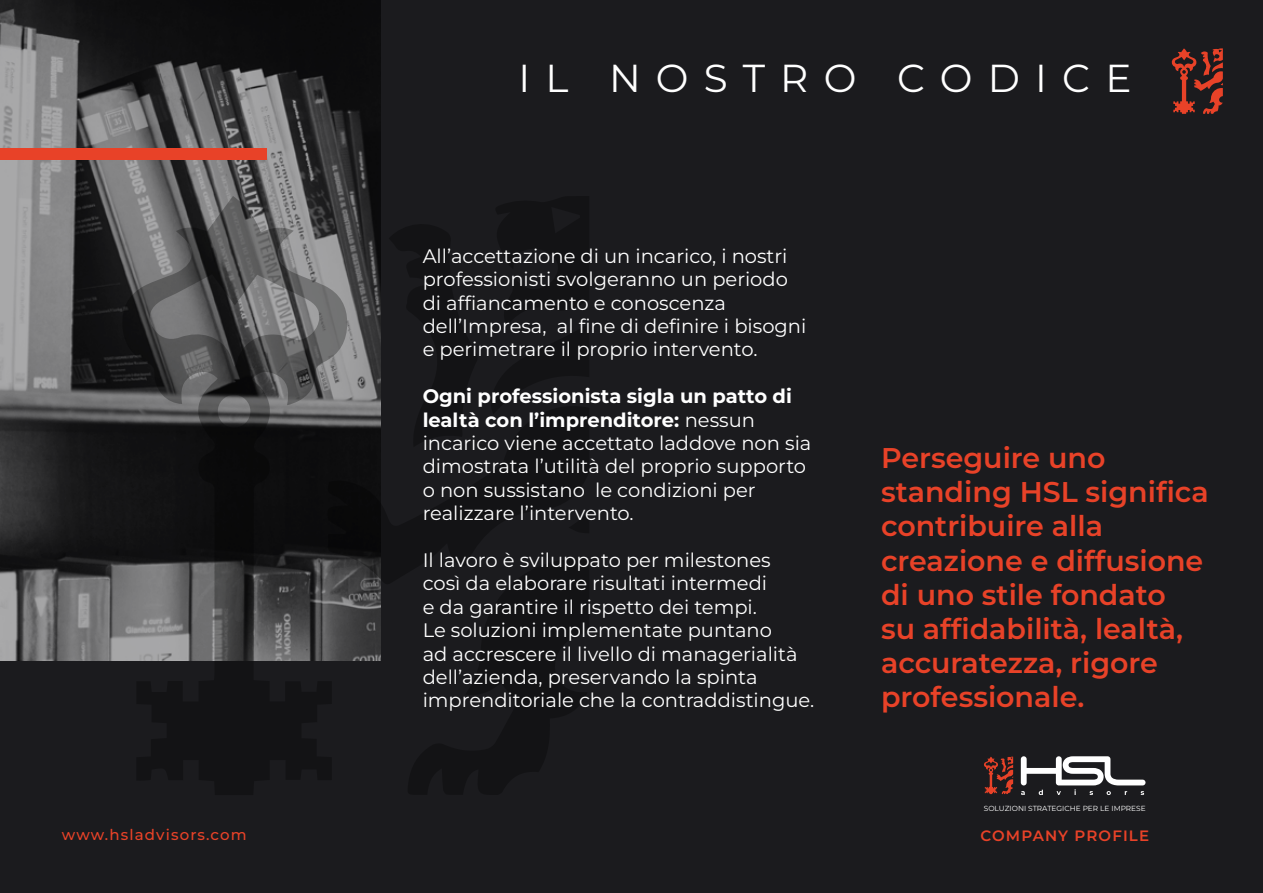
<style>
.page{position:relative;width:1263px;height:893px;background:#1b1b1e}
.page>*{position:absolute;margin:0;border:0;box-sizing:border-box;transform-origin:0 0}
.t1{font:53.55px "Montserrat";letter-spacing:.39em;color:#fff}
.t2{font:39px "Montserrat";letter-spacing:.39em;color:#fff}
.t3{font:600 28.5px/34.2px "Montserrat";color:#e84228}
.t4{font:19.5px/23.4px "Montserrat";color:#fff}
.t5{font:500 15px "Montserrat";letter-spacing:.075em;color:#e84228}
.t6{font:600 15px "Montserrat";letter-spacing:.075em;color:#e84228}
.t7{font:7.35px "Montserrat";color:#fff}
.s1{font-weight:700}
</style>
<div class="page">
<svg style="left:984px;top:757px;width:29px;height:37px"></svg>
<svg style="left:1021px;top:756px;width:124px;height:39px"></svg>
<svg style="left:1172px;top:48px;width:51px;height:66px"></svg>
<img style="left:0;top:0;width:381px;height:660px">
<div style="left:0;top:148px;width:267px;height:11px;background:#e84228"></div>
<svg style="left:347px;top:406px;width:34px;height:179px;fill:#0d0d0e"></svg>
<svg style="left:122px;top:196px;width:225px;height:465px"></svg>
<p class="t5" style="left:62px;top:825px;width:186px">www.hsladvisors.com</p>
<h1 class="t1" style="left:570px;top:41px;width:330px">VALORE</h1>
<h2 class="t2" style="left:518px;top:51px;width:614px">IL NOSTRO CODICE</h2>
<p class="t4" style="left:423px;top:243px;width:385px">All’accettazione di un incarico, i nostri professionisti svolgeranno un periodo di affiancamento e conoscenza dell’Impresa, al fine di definire i bisogni e perimetrare il proprio intervento.</p>
<p class="t4" style="left:423px;top:384px;width:390px"><span class="s1">Ogni professionista sigla un patto di lealtà con l’imprenditore:</span> nessun incarico viene accettato laddove non sia dimostrata l’utilità del proprio supporto o non sussistano le condizioni per realizzare l’intervento.</p>
<p class="t4" style="left:423px;top:548px;width:393px">Il lavoro è sviluppato per milestones<br>così da elaborare risultati intermedi<br>e da garantire il rispetto dei tempi.<br>Le soluzioni implementate puntano<br>ad accrescere il livello di managerialità dell’azienda, preservando la spinta imprenditoriale che la contraddistingue.</p>
<h3 class="t3" style="left:881px;top:439px;width:329px">Perseguire uno standing HSL significa contribuire alla creazione e diffusione di uno stile fondato<br>su affidabilità, lealtà, accuratezza, rigore professionale.</h3>
<p class="t7" style="left:984px;top:803px;width:163px">SOLUZIONI STRATEGICHE PER LE IMPRESE</p>
<p class="t6" style="left:980px;top:825px;width:170px">COMPANY PROFILE</p>
</div>
